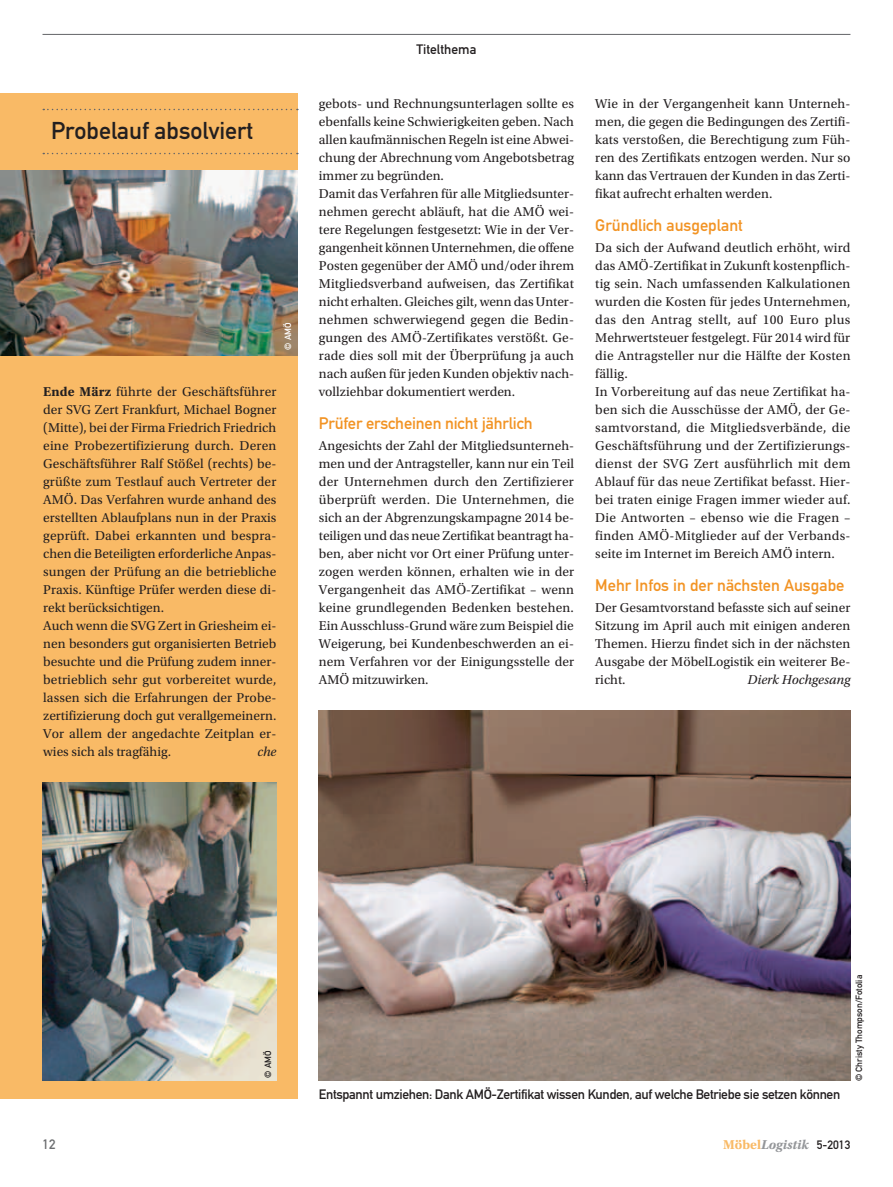
<style>
.page{position:relative;width:893px;height:1187px;background:#fff}
.page>*{position:absolute;margin:0;border:0;box-sizing:border-box;transform-origin:0 0}
.cag_kasten_titel_2{font:24px "DIN Mittelschrift Std";color:#231f20}
.acl_zwischenuebersch{font:16.5px "DIN Mittelschrift Std";color:#f29323}
.acg_grundtext{font:13.5px/18px "Utopia Std";color:#231f20;text-align:justify}
.baa_bildunterschrift{font:13.5px "DIN Mittelschrift Std";letter-spacing:-.025em;color:#231f20}
.t1{font:italic 700 13.5px "Utopia Std";color:#949699}
.acg_grundtext-2{font:italic 13.5px "Utopia Std";color:#231f20}
.aaa_rubrik{font:13.5px "DIN Mittelschrift Std";color:#231f20}
.t2{font:13.5px "DIN Mittelschrift Std";color:#6d6f71}
.bad_bildquelle{font:9px "DIN Mittelschrift Std";color:#231f20}
.bad_bildquelle-2{font:9px "DIN Mittelschrift Std";color:#fff}
.s1{font-weight:700}
.s2{font-style:normal;color:#f9ba66}
.s3{font-family:"DIN Mittelschrift Std";font-weight:400;font-style:normal;font-size:12px;color:#231f20}
</style>
<div class="page">
<hr style="left:43px;top:34px;width:807px;height:1px;background:#636467">
<div style="left:0;top:94px;width:298px;height:1004px;background:#f9ba66"></div>
<svg style="left:43px;top:109px;width:255px;height:1px"></svg>
<svg style="left:43px;top:153px;width:255px;height:1px"></svg>
<img style="left:0;top:171px;width:298px;height:185px">
<img style="left:43px;top:782px;width:233px;height:298px">
<img style="left:319px;top:710px;width:531px;height:370px">
<p class="cag_kasten_titel_2" style="left:51px;top:116px;width:204px">Probelauf absolviert</p>
<p class="bad_bildquelle-2" style="left:283px;top:349px;width:29px;rotate:-90deg">© AMÖ</p>
<p class="acg_grundtext" style="left:43px;top:383px;width:235px"><span class="s1">Ende März</span> führte der Geschäftsführer der SVG Zert Frankfurt, Michael Bogner (Mitte), bei der Firma Friedrich Friedrich eine Probezertifizierung durch. Deren Geschäftsführer Ralf Stößel (rechts) be&shy;grüßte zum Testlauf auch Vertreter der AMÖ. Das Verfahren wurde anhand des erstellten Ablaufplans nun in der Praxis geprüft. Dabei erkannten und bespra&shy;chen die Beteiligten erforderliche Anpas&shy;sungen der Prüfung an die betriebliche Praxis. Künftige Prüfer werden diese di&shy;rekt berücksichtigen.</p>
<p class="acg_grundtext" style="left:43px;top:617px;width:235px">Auch wenn die SVG Zert in Griesheim ei&shy;nen besonders gut organisierten Betrieb besuchte und die Prüfung zudem inner&shy;betrieblich sehr gut vorbereitet wurde, lassen sich die Erfahrungen der Probe&shy;zertifizierung doch gut verallgemeinern.<br>Vor allem der angedachte Zeitplan er&shy;wies sich als tragfähig.</p>
<p class="acg_grundtext-2" style="left:257px;top:744px;width:20px">che</p>
<p class="aaa_rubrik" style="left:416px;top:42px;width:61px">Titelthema</p>
<p class="acg_grundtext" style="left:319px;top:95px;width:257px">gebots- und Rechnungsunterlagen sollte es ebenfalls keine Schwierigkeiten geben. Nach allen kaufmännischen Regeln ist eine Abwei&shy;chung der Abrechnung vom Angebotsbetrag immer zu begründen.</p>
<p class="acg_grundtext" style="left:319px;top:185px;width:257px">Damit das Verfahren für alle Mitgliedsunter&shy;nehmen gerecht abläuft, hat die AMÖ wei&shy;tere Regelungen festgesetzt: Wie in der Ver&shy;gangenheit können Unternehmen, die offene Posten gegenüber der AMÖ und/oder ihrem Mitgliedsverband aufweisen, das Zertifikat nicht erhalten. Gleiches gilt, wenn das Unter&shy;nehmen schwerwiegend gegen die Bedin&shy;gungen des AMÖ-Zertifikates verstößt. Ge&shy;rade dies soll mit der Überprüfung ja auch nach außen für jeden Kunden objektiv nach&shy;vollziehbar dokumentiert werden.</p>
<p class="acl_zwischenuebersch" style="left:319px;top:414px;width:215px">Prüfer erscheinen nicht jährlich</p>
<p class="acg_grundtext" style="left:319px;top:437px;width:257px">Angesichts der Zahl der Mitgliedsunterneh&shy;men und der Antragsteller, kann nur ein Teil der Unternehmen durch den Zertifizierer überprüft werden. Die Unternehmen, die sich an der Abgrenzungskampagne 2014 be&shy;teiligen und das neue Zertifikat beantragt ha&shy;ben, aber nicht vor Ort einer Prüfung unter&shy;zogen werden können, erhalten wie in der Vergangenheit das AMÖ-Zertifikat – wenn keine grundlegenden Bedenken bestehen.<br>Ein Ausschluss-Grund wäre zum Beispiel die Weigerung, bei Kundenbeschwerden an ei&shy;nem Verfahren vor der Einigungsstelle der AMÖ mitzuwirken.</p>
<p class="acg_grundtext" style="left:595px;top:95px;width:257px">Wie in der Vergangenheit kann Unterneh&shy;men, die gegen die Bedingungen des Zertifi&shy;kats verstoßen, die Berechtigung zum Füh&shy;ren des Zertifikats entzogen werden. Nur so kann das Vertrauen der Kunden in das Zerti&shy;fikat aufrecht erhalten werden.</p>
<p class="acl_zwischenuebersch" style="left:595px;top:216px;width:149px">Gründlich ausgeplant</p>
<p class="acg_grundtext" style="left:595px;top:239px;width:257px">Da sich der Aufwand deutlich erhöht, wird das AMÖ-Zertifikat in Zukunft kostenpflich&shy;tig sein. Nach umfassenden Kalkulationen wurden die Kosten für jedes Unternehmen, das den Antrag stellt, auf 100 Euro plus Mehrwertsteuer festgelegt. Für 2014 wird für die Antragsteller nur die Hälfte der Kosten fällig.</p>
<p class="acg_grundtext" style="left:595px;top:383px;width:257px">In Vorbereitung auf das neue Zertifikat ha&shy;ben sich die Ausschüsse der AMÖ, der Ge&shy;samtvorstand, die Mitgliedsverbände, die Geschäftsführung und der Zertifizierungs&shy;dienst der SVG Zert ausführlich mit dem Ablauf für das neue Zertifikat befasst. Hier&shy;bei traten einige Fragen immer wieder auf.<br>Die Antworten – ebenso wie die Fragen – finden AMÖ-Mitglieder auf der Verbands&shy;seite im Internet im Bereich AMÖ intern.</p>
<p class="acl_zwischenuebersch" style="left:595px;top:576px;width:251px">Mehr Infos in der nächsten Ausgabe</p>
<p class="acg_grundtext" style="left:595px;top:599px;width:257px">Der Gesamtvorstand befasste sich auf seiner Sitzung im April auch mit einigen anderen Themen. Hierzu findet sich in der nächsten Ausgabe der MöbelLogistik ein weiterer Be&shy;richt.</p>
<p class="acg_grundtext-2" style="left:748px;top:672px;width:104px">Dierk Hochgesang</p>
<p class="bad_bildquelle" style="left:263px;top:1077px;width:29px;rotate:-90deg">© AMÖ</p>
<p class="baa_bildunterschrift" style="left:319px;top:1085px;width:523px">Entspannt umziehen: Dank AMÖ-Zertifikat wissen Kunden, auf welche Betriebe sie setzen können</p>
<p class="bad_bildquelle" style="left:854px;top:1080px;width:107px;rotate:-90deg">© Christy Thompson/Fotolia</p>
<p class="t2" style="left:43px;top:1136px;width:14px">12</p>
<p class="t1" style="left:723px;top:1136px;width:129px"><span class="s2">Möbel</span>Logistik <span class="s3">5-2013</span></p>
</div>
